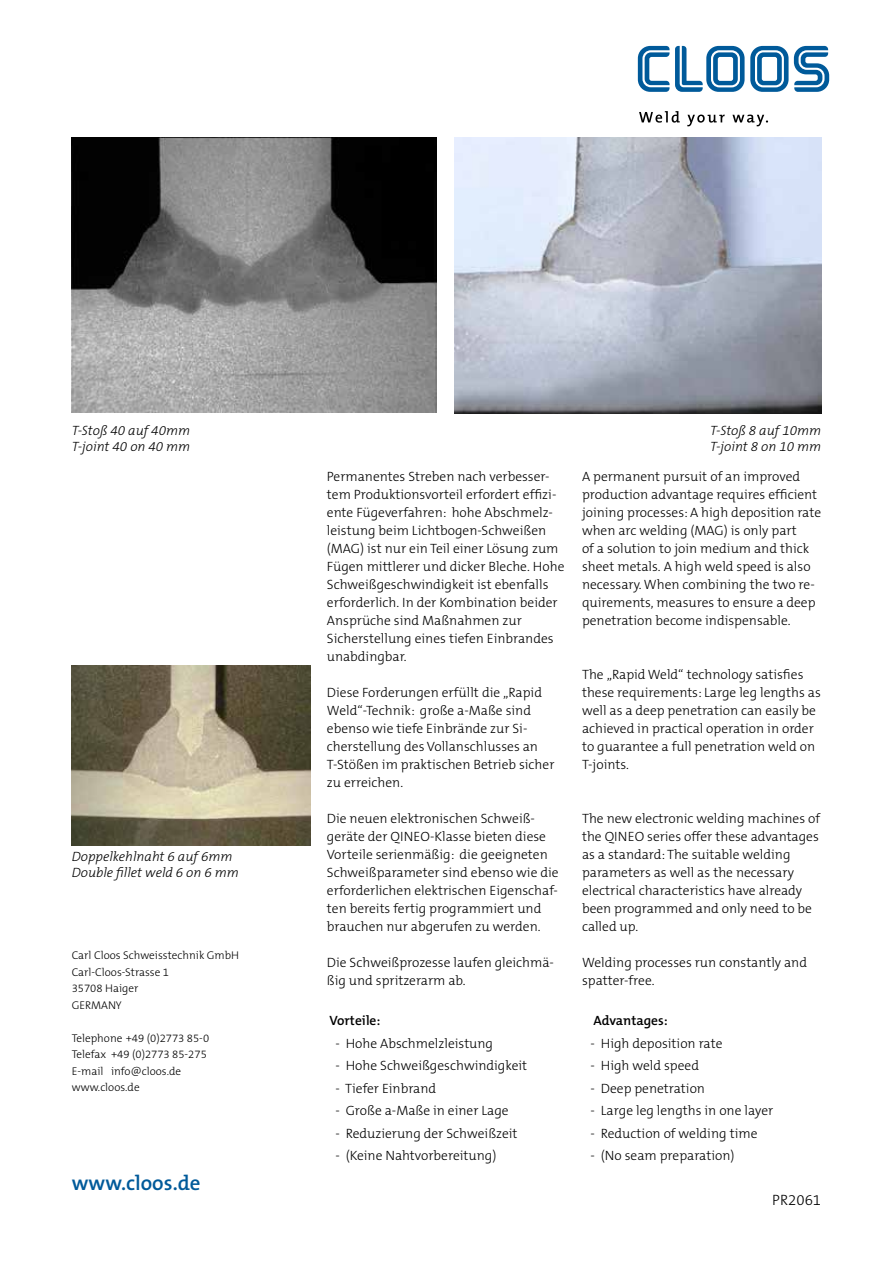
<style>
.page{position:relative;width:893px;height:1263px;background:#fff}
.page>*{position:absolute;margin:0;border:0;box-sizing:border-box;transform-origin:0 0}
.t1{font:600 21px "The Mix B6";color:#005a9a}
.t2{font:300 15px "The Mix B3";color:#000}
.t3{font:300 13.5px/18px "The Mix B3";color:#000}
.t4{font:italic 300 13.5px/16.2px "The Mix B3";color:#000}
.t5{font:600 13.5px "The Mix B6";color:#000}
.t6{font:300 11.25px/16.5px "The Mix B3";color:#000}
</style>
<div class="page">
<svg style="left:638px;top:46px;width:31px;height:46px"></svg>
<svg style="left:675px;top:46px;width:113px;height:46px"></svg>
<svg style="left:794px;top:46px;width:35px;height:46px"></svg>
<svg style="left:639px;top:111px;width:41px;height:12px"></svg>
<svg style="left:687px;top:114px;width:38px;height:12px"></svg>
<svg style="left:732px;top:115px;width:36px;height:11px"></svg>
<img style="left:72px;top:138px;width:365px;height:275px">
<img style="left:454px;top:138px;width:367px;height:275px">
<img style="left:72px;top:666px;width:239px;height:179px">
<p class="t4" style="left:72px;top:423px;width:120px">T-Stoß 40 auf 40mm<br>T-joint 40 on 40 mm</p>
<p class="t4" style="left:710px;top:423px;width:113px">T-Stoß 8 auf 10mm<br>T-joint 8 on 10 mm</p>
<p class="t4" style="left:72px;top:849px;width:169px">Doppelkehlnaht 6 auf 6mm<br>Double fillet weld 6 on 6 mm</p>
<p class="t6" style="left:72px;top:948px;width:169px">Carl Cloos Schweisstechnik GmbH<br>Carl-Cloos-Strasse 1<br>35708 Haiger<br>GERMANY</p>
<p class="t6" style="left:72px;top:1030px;width:139px">Telephone +49 (0)2773 85-0<br>Telefax +49 (0)2773 85-275<br>E-mail info@cloos.de www.cloos.de</p>
<h1 class="t1" style="left:72px;top:1172px;width:130px">www.cloos.de</h1>
<p class="t3" style="left:327px;top:468px;width:239px">Permanentes Streben nach verbesser&shy;tem Produktionsvorteil erfordert effizi&shy;ente Fügeverfahren: hohe Abschmelz&shy;leistung beim Lichtbogen-Schweißen (MAG) ist nur ein Teil einer Lösung zum Fügen mittlerer und dicker Bleche. Hohe Schweißgeschwindigkeit ist ebenfalls erforderlich. In der Kombination beider Ansprüche sind Maßnahmen zur Sicherstellung eines tiefen Einbrandes unabdingbar.</p>
<p class="t3" style="left:327px;top:683px;width:229px">Diese Forderungen erfüllt die „Rapid Weld“-Technik: große a-Maße sind ebenso wie tiefe Einbrände zur Si&shy;cherstellung des Vollanschlusses an T-Stößen im praktischen Betrieb sicher zu erreichen.</p>
<p class="t3" style="left:327px;top:809px;width:233px">Die neuen elektronischen Schweiß&shy;geräte der QINEO-Klasse bieten diese Vorteile serienmäßig: die geeigneten Schweißparameter sind ebenso wie die erforderlichen elektrischen Eigenschaf&shy;ten bereits fertig programmiert und brauchen nur abgerufen zu werden.</p>
<p class="t3" style="left:327px;top:953px;width:229px">Die Schweißprozesse laufen gleichmä&shy;ßig und spritzerarm ab.</p>
<p class="t5" style="left:329px;top:1013px;width:52px">Vorteile:</p>
<p class="t3" style="left:335px;top:1034px;width:159px">- Hohe Abschmelzleistung</p>
<p class="t3" style="left:335px;top:1057px;width:193px">- Hohe Schweißgeschwindigkeit</p>
<p class="t3" style="left:335px;top:1079px;width:102px">- Tiefer Einbrand</p>
<p class="t3" style="left:335px;top:1102px;width:175px">- Große a-Maße in einer Lage</p>
<p class="t3" style="left:335px;top:1124px;width:184px">- Reduzierung der Schweißzeit</p>
<p class="t3" style="left:335px;top:1147px;width:162px">- (Keine Nahtvorbereitung)</p>
<p class="t3" style="left:582px;top:468px;width:241px">A permanent pursuit of an improved production advantage requires efficient joining processes: A high deposition rate when arc welding (MAG) is only part<br>of a solution to join medium and thick sheet metals. A high weld speed is also necessary. When combining the two re&shy;quirements, measures to ensure a deep penetration become indispensable.</p>
<p class="t3" style="left:582px;top:666px;width:240px">The „Rapid Weld“ technology satisfies these requirements: Large leg lengths as well as a deep penetration can easily be achieved in practical operation in order to guarantee a full penetration weld on T-joints.</p>
<p class="t3" style="left:582px;top:809px;width:240px">The new electronic welding machines of the QINEO series offer these advantages as a standard: The suitable welding parameters as well as the necessary electrical characteristics have already been programmed and only need to be called up.</p>
<p class="t3" style="left:582px;top:953px;width:227px">Welding processes run constantly and spatter-free.</p>
<p class="t5" style="left:593px;top:1013px;width:76px">Advantages:</p>
<p class="t3" style="left:590px;top:1034px;width:133px">- High deposition rate</p>
<p class="t3" style="left:590px;top:1057px;width:110px">- High weld speed</p>
<p class="t3" style="left:590px;top:1079px;width:116px">- Deep penetration</p>
<p class="t3" style="left:590px;top:1102px;width:184px">- Large leg lengths in one layer</p>
<p class="t3" style="left:590px;top:1124px;width:169px">- Reduction of welding time</p>
<p class="t3" style="left:590px;top:1147px;width:145px">- (No seam preparation)</p>
<p class="t2" style="left:772px;top:1192px;width:50px">PR2061</p>
</div>
